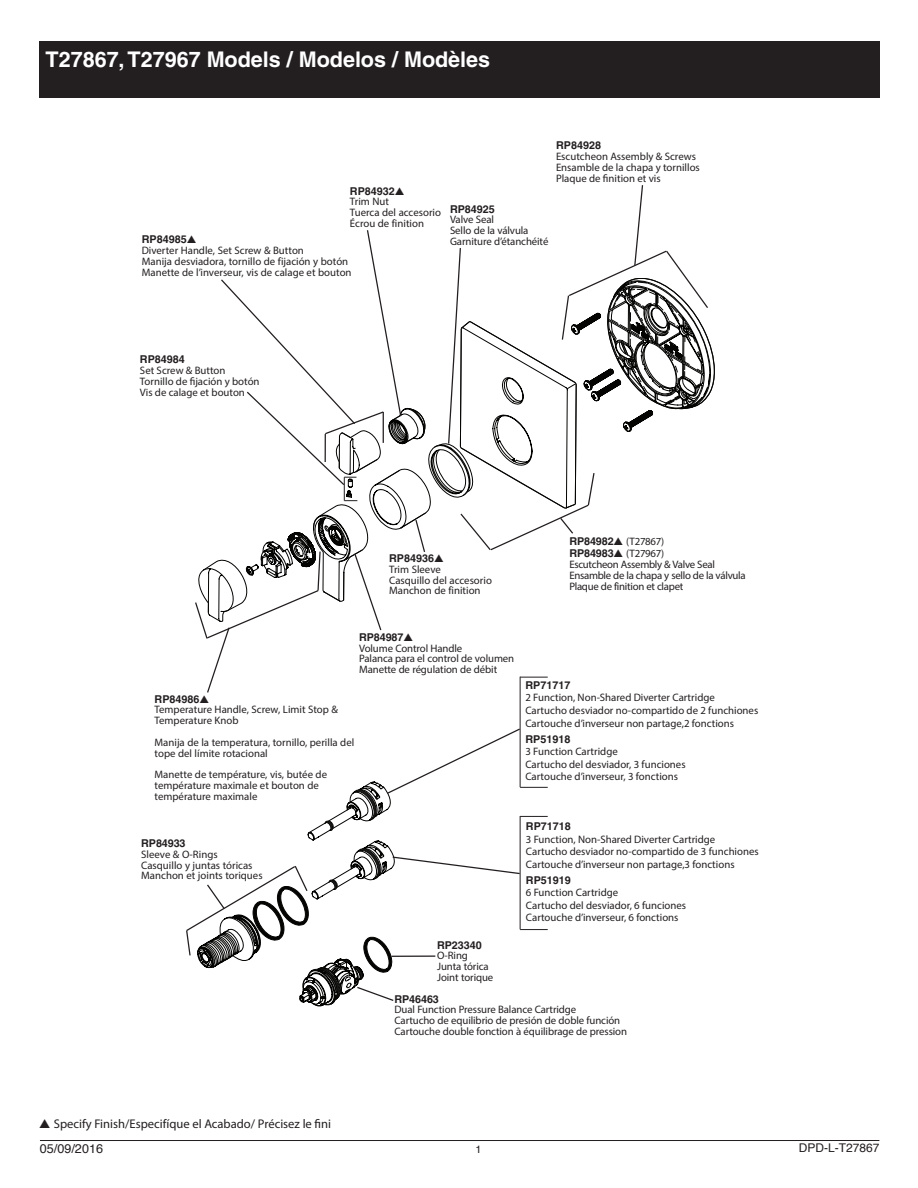
<style>
.page{position:relative;width:918px;height:1188px;background:#fff}
.page>*{position:absolute;margin:0;border:0;box-sizing:border-box;transform-origin:0 0}
.t1{font:700 21.6px "Helvetica";color:#fff}
.t2{font:12.6px "Myriad Pro";color:#231f20}
.t3{font:12.6px "Helvetica";color:#231f20}
.t4{font:12px "Helvetica";color:#231f20}
.t5{font:10.8px/10.8px "Myriad Pro";color:#231f20}
.t6{font:10.8px/10.8px "Myriad Pro";letter-spacing:-.025em;color:#231f20}
.t7{font:700 10.8px "Helvetica";color:#231f20}
.t8{font:10.8px "Helvetica";color:#231f20}
.s1{font-family:"Helvetica";font-weight:700}
</style>
<div class="page">
<div style="left:39px;top:41px;width:840px;height:56px;background:#231f20"></div>
<svg style="left:186px;top:185px;width:529px;height:821px"></svg>
<hr style="left:40px;top:1140px;width:839px;height:1px;background:#231f20">
<h1 class="t1" style="left:46px;top:47px;width:446px">T27867, T27967 Models / Modelos / Modèles</h1>
<p class="t7" style="left:350px;top:184px;width:55px">RP84932▲</p>
<p class="t5" style="left:350px;top:196px;width:93px">Trim Nut<br>Tuerca del accesorio<br>Écrou de finition</p>
<p class="t7" style="left:142px;top:233px;width:55px">RP84985▲</p>
<p class="t5" style="left:142px;top:245px;width:211px">Diverter Handle, Set Screw &amp; Button<br>Manija desviadora, tornillo de fijación y botón<br>Manette de l’inverseur, vis de calage et bouton</p>
<p class="t7" style="left:450px;top:202px;width:46px">RP84925</p>
<p class="t5" style="left:450px;top:214px;width:100px">Valve Seal<br>Sello de la válvula<br>Garniture d’étanchéité</p>
<p class="t7" style="left:556px;top:139px;width:47px">RP84928</p>
<p class="t5" style="left:556px;top:151px;width:145px">Escutcheon Assembly &amp; Screws<br>Ensamble de la chapa y tornillos<br>Plaque de finition et vis</p>
<p class="t7" style="left:140px;top:353px;width:47px">RP84984</p>
<p class="t5" style="left:140px;top:365px;width:121px">Set Screw &amp; Button<br>Tornillo de fijación y botón<br>Vis de calage et bouton</p>
<p class="t7" style="left:389px;top:552px;width:55px">RP84936▲</p>
<p class="t5" style="left:389px;top:564px;width:104px">Trim Sleeve<br>Casquillo del accesorio<br>Manchon de finition</p>
<p class="t6" style="left:569px;top:535px;width:96px;line-height:12.6px"><span class="s1">RP84982</span>▲ (T27867)<br><span class="s1">RP84983</span>▲ (T27967)</p>
<p class="t6" style="left:569px;top:559px;width:178px">Escutcheon Assembly &amp; Valve Seal<br>Ensamble de la chapa y sello de la válvula<br>Plaque de finition et clapet</p>
<p class="t7" style="left:359px;top:630px;width:55px">RP84987▲</p>
<p class="t5" style="left:359px;top:642px;width:157px">Volume Control Handle<br>Palanca para el control de volumen<br>Manette de régulation de débit</p>
<p class="t7" style="left:155px;top:692px;width:55px">RP84986▲</p>
<p class="t5" style="left:155px;top:704px;width:185px">Temperature Handle, Screw, Limit Stop &amp;<br>Temperature Knob</p>
<p class="t5" style="left:155px;top:737px;width:201px">Manija de la temperatura, tornillo, perilla del tope del límite rotacional</p>
<p class="t5" style="left:155px;top:769px;width:174px">Manette de température, vis, butée de température maximale et bouton de température maximale</p>
<p class="t7" style="left:141px;top:837px;width:46px">RP84933</p>
<p class="t5" style="left:141px;top:849px;width:123px">Sleeve &amp; O-Rings<br>Casquillo y juntas tóricas<br>Manchon et joints toriques</p>
<p class="t7" style="left:437px;top:938px;width:46px">RP23340</p>
<p class="t5" style="left:437px;top:950px;width:58px">O-Ring<br>Junta tórica<br>Joint torique</p>
<p class="t7" style="left:525px;top:678px;width:47px">RP71717</p>
<p class="t5" style="left:525px;top:691px;width:234px;line-height:12.6px">2 Function, Non-Shared Diverter Cartridge<br>Cartucho desviador no-compartido de 2 funchiones<br>Cartouche d’inverseur non partage,2 fonctions</p>
<p class="t7" style="left:525px;top:732px;width:47px">RP51918</p>
<p class="t5" style="left:525px;top:745px;width:162px;line-height:12.6px">3 Function Cartridge<br>Cartucho del desviador, 3 funciones<br>Cartouche d’inverseur, 3 fonctions</p>
<p class="t7" style="left:526px;top:820px;width:47px">RP71718</p>
<p class="t5" style="left:526px;top:833px;width:234px;line-height:12.6px">3 Function, Non-Shared Diverter Cartridge<br>Cartucho desviador no-compartido de 3 funchiones<br>Cartouche d’inverseur non partage,3 fonctions</p>
<p class="t7" style="left:526px;top:873px;width:47px">RP51919</p>
<p class="t5" style="left:526px;top:886px;width:162px;line-height:12.6px">6 Function Cartridge<br>Cartucho del desviador, 6 funciones<br>Cartouche d’inverseur, 6 fonctions</p>
<p class="t2" style="left:39px;top:1116px;width:293px">▲ Specify Finish/Especifíque el Acabado/ Précisez le fini</p>
<p class="t7" style="left:395px;top:992px;width:46px">RP46463</p>
<p class="t5" style="left:395px;top:1004px;width:234px">Dual Function Pressure Balance Cartridge<br>Cartucho de equilibrio de presión de doble función<br>Cartouche double fonction à équilibrage de pression</p>
<p class="t3" style="left:40px;top:1139px;width:65px">05/09/2016</p>
<p class="t8" style="left:475px;top:1141px;width:8px">1</p>
<p class="t4" style="left:799px;top:1139px;width:82px">DPD-L-T27867</p>
</div>
